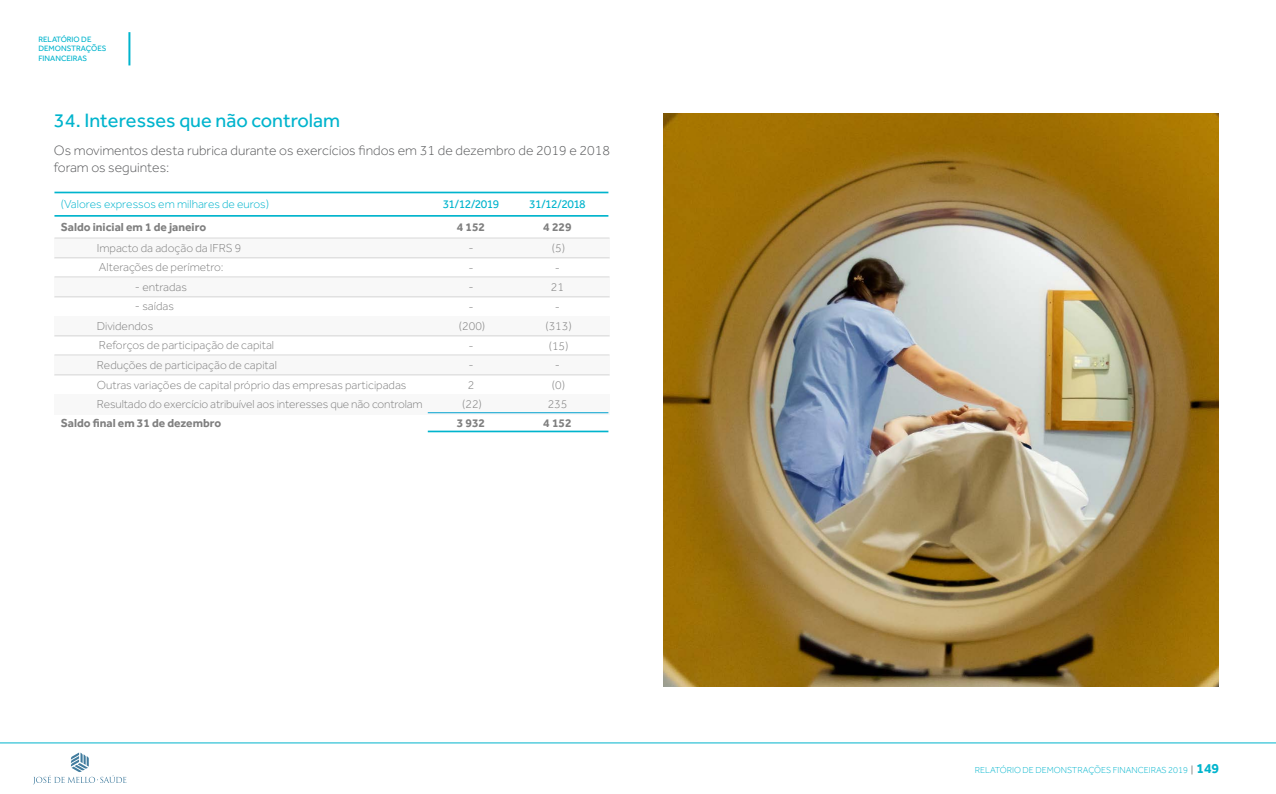
<style>
.page{position:relative;width:1276px;height:794px;background:#fff}
.page>*{position:absolute;margin:0;border:0;box-sizing:border-box;transform-origin:0 0}
.t1{font:20px "Effra";color:#00b4cd}
.t2{font:300 14px/16.8px "Effra";color:#58595b}
.t3{font:300 12px "Effra";color:#808080}
.t4{font:700 12px "Effra";color:#808080}
.t5{font:300 12px "Effra";color:#00b4cd}
.t6{font:12px "Effra";letter-spacing:-.05em;color:#00b4cd}
.t7{font:300 9px "Effra";color:#00b4cd}
.t8{font:8px/9.7px "Effra";color:#00b4cd}
.s1{color:#000}
.s2{font-weight:700;font-size:14px}
</style>
<div class="page">
<hr style="left:0;top:742px;width:1276px;height:1px;background:#00b4cd">
<hr style="left:128px;top:32px;width:2px;height:33px;background:#00b4cd">
<svg style="left:33px;top:752px;width:93px;height:33px"></svg>
<hr style="left:54px;top:192px;width:554px;height:1px;background:#00b4cd">
<hr style="left:54px;top:215px;width:554px;height:2px;background:#00b4cd">
<div style="left:54px;top:238px;width:555px;height:20px;background:#f8f8f8"></div>
<div style="left:54px;top:316px;width:555px;height:20px;background:#f8f8f8"></div>
<div style="left:54px;top:277px;width:555px;height:20px;background:#f8f8f8"></div>
<div style="left:54px;top:355px;width:555px;height:20px;background:#f8f8f8"></div>
<div style="left:54px;top:394px;width:555px;height:20px;background:#f8f8f8"></div>
<hr style="left:54px;top:238px;width:555px;height:1px;background:#d9d9d9">
<hr style="left:54px;top:257px;width:555px;height:1px;background:#d9d9d9">
<hr style="left:54px;top:335px;width:555px;height:1px;background:#d9d9d9">
<hr style="left:54px;top:296px;width:555px;height:1px;background:#d9d9d9">
<hr style="left:54px;top:374px;width:555px;height:1px;background:#d9d9d9">
<hr style="left:54px;top:276px;width:555px;height:1px;background:#d9d9d9">
<hr style="left:54px;top:354px;width:555px;height:1px;background:#d9d9d9">
<hr style="left:428px;top:412px;width:180px;height:1px;background:#00a1cf">
<hr style="left:428px;top:430px;width:180px;height:2px;background:#00b4cd">
<img style="left:663px;top:113px;width:555px;height:573px">
<p class="t8" style="left:38px;top:34px;width:70px">RELATÓRIO DE<br>DEMONSTRAÇÕES<br>FINANCEIRAS</p>
<h1 class="t1" style="left:54px;top:108px;width:288px">34. Interesses que não controlam</h1>
<p class="t2" style="left:54px;top:142px;width:558px">Os movimentos desta rubrica durante os exercícios findos em 31 de dezembro de 2019 e 2018 foram os seguintes:</p>
<p class="t5" style="left:61px;top:197px;width:210px">(Valores expressos em milhares de euros)</p>
<p class="t6" style="left:443px;top:197px;width:58px">31/12/2019</p>
<p class="t6" style="left:529px;top:197px;width:58px">31/12/2018</p>
<p class="t3" style="left:468px;top:241px;width:7px">-</p>
<p class="t4" style="left:61px;top:220px;width:147px">Saldo inicial em 1 de janeiro</p>
<p class="t3" style="left:97px;top:242px;width:146px">Impacto da adoção da IFRS 9</p>
<p class="t4" style="left:457px;top:220px;width:30px">4 152</p>
<p class="t4" style="left:543px;top:220px;width:30px">4 229</p>
<p class="t3" style="left:552px;top:241px;width:15px">(5)</p>
<p class="t3" style="left:99px;top:261px;width:126px">Alterações de perímetro:</p>
<p class="t3" style="left:468px;top:261px;width:7px">-</p>
<p class="t3" style="left:555px;top:261px;width:7px">-</p>
<p class="t3" style="left:135px;top:281px;width:53px">- entradas</p>
<p class="t3" style="left:468px;top:280px;width:7px">-</p>
<p class="t3" style="left:551px;top:280px;width:15px">21</p>
<p class="t3" style="left:135px;top:300px;width:41px">- saídas</p>
<p class="t3" style="left:468px;top:300px;width:7px">-</p>
<p class="t3" style="left:555px;top:300px;width:7px">-</p>
<p class="t3" style="left:97px;top:320px;width:58px">Dividendos</p>
<p class="t3" style="left:459px;top:319px;width:28px">(200)</p>
<p class="t3" style="left:545px;top:319px;width:28px">(313)</p>
<p class="t3" style="left:99px;top:339px;width:177px">Reforços de participação de capital</p>
<p class="t3" style="left:468px;top:339px;width:7px">-</p>
<p class="t3" style="left:548px;top:339px;width:21px">(15)</p>
<p class="t3" style="left:97px;top:359px;width:182px">Reduções de participação de capital</p>
<p class="t3" style="left:97px;top:398px;width:327px">Resultado do exercício atribuível aos interesses que não controlam</p>
<p class="t3" style="left:97px;top:378px;width:311px">Outras variações de capital próprio das empresas participadas</p>
<p class="t4" style="left:61px;top:415px;width:162px">Saldo final em 31 de dezembro</p>
<p class="t3" style="left:468px;top:358px;width:7px">-</p>
<p class="t3" style="left:462px;top:397px;width:21px">(22)</p>
<p class="t3" style="left:468px;top:378px;width:8px">2</p>
<p class="t4" style="left:457px;top:415px;width:30px">3 932</p>
<p class="t3" style="left:555px;top:358px;width:7px">-</p>
<p class="t3" style="left:548px;top:397px;width:21px">235</p>
<p class="t3" style="left:552px;top:378px;width:15px">(0)</p>
<p class="t4" style="left:543px;top:415px;width:30px">4 152</p>
<p class="t7" style="left:974px;top:765px;width:246px">RELATÓRIO DE DEMONSTRAÇÕES FINANCEIRAS 2019 <span class="s1">|</span> <span class="s2">149</span></p>
</div>
